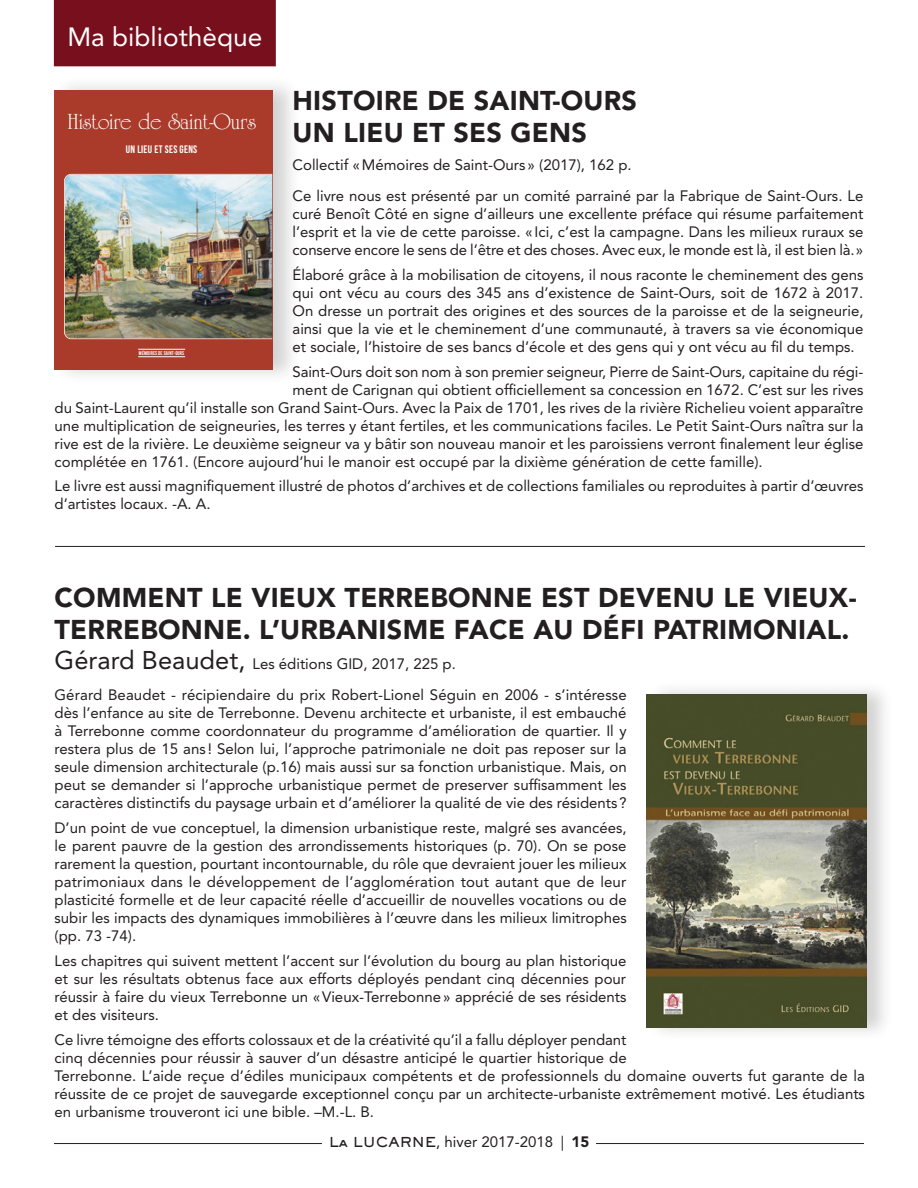
<style>
.page{position:relative;width:918px;height:1188px;background:#fff}
.page>*{position:absolute;margin:0;border:0;box-sizing:border-box;transform-origin:0 0}
.Titre_Petit{font:900 27px/31.5px "Avenir LT Std";letter-spacing:.01em;color:#231f20}
.t1{font:26.25px "Avenir LT Std";color:#fff}
.t2{font:23.55px "University Roman";color:#fff}
.txt_courrant{font:15px/18px "Avenir LT Std";color:#231f20;text-align:justify}
.txt_courrant_FIN{font:15px/18px "Avenir LT Std";color:#231f20;text-align:justify}
.Auteur{font:15px "Avenir LT Std";color:#231f20}
.t3{font:10.8px "Bebas Neue";letter-spacing:.025em;color:#fff}
.t4{font:5.4px "Bebas Neue";letter-spacing:.025em;color:#fff}
.s1{font-size:25.5px}
.s2{font-family:"Sackers Gothic Std";font-weight:800;font-size:13.5px}
.s3{font-weight:900}
</style>
<div class="page">
<hr style="left:572px;top:1143px;width:292px;height:1px;background:#231f20">
<hr style="left:54px;top:1143px;width:294px;height:1px;background:#231f20">
<div style="left:322px;top:1124px;width:274px;height:30px;background:#fff"></div>
<div style="left:52px;top:75px;width:249px;height:310px;background:#231f20;opacity:.2"></div>
<div style="left:54px;top:90px;width:218px;height:280px;background:#aa3a2a"></div>
<img style="left:64px;top:174px;width:208px;height:165px">
<hr style="left:138px;top:349px;width:47px;height:1px;background:#fff">
<hr style="left:138px;top:356px;width:47px;height:1px;background:#fff">
<div style="left:645px;top:680px;width:249px;height:361px;background:#231f20;opacity:.2"></div>
<img style="left:647px;top:694px;width:220px;height:333px">
<hr style="left:55px;top:546px;width:810px;height:1px;background:#231f20">
<div style="left:54px;top:0;width:222px;height:66px;background:#770f1d"></div>
<p class="t1" style="left:67px;top:22px;width:196px">Ma bibliothèque</p>
<p class="Titre_Petit" style="left:293px;top:85px;width:346px">HISTOIRE DE SAINT-OURS</p>
<p class="Titre_Petit" style="left:293px;top:117px;width:296px">UN LIEU ET SES GENS</p>
<p class="txt_courrant_FIN" style="left:293px;top:156px;width:341px">Collectif «Mémoires de Saint-Ours » (2017), 162 p.</p>
<p class="txt_courrant_FIN" style="left:293px;top:187px;width:572px">Ce livre nous est présenté par un comité parrainé par la Fabrique de Saint-Ours. Le curé Benoît Côté en signe d’ailleurs une excellente préface qui résume parfaitement l’esprit et la vie de cette paroisse. «Ici, c’est la campagne. Dans les milieux ruraux se conserve encore le sens de l’être et des choses. Avec eux, le monde est là, il est bien là.»</p>
<p class="txt_courrant_FIN" style="left:293px;top:266px;width:572px">Élaboré grâce à la mobilisation de citoyens, il nous raconte le cheminement des gens qui ont vécu au cours des 345 ans d’existence de Saint-Ours, soit de 1672 à 2017.<br>On dresse un portrait des origines et des sources de la paroisse et de la seigneurie, ainsi que la vie et le cheminement d’une communauté, à travers sa vie économique et sociale, l’histoire de ses bancs d’école et des gens qui y ont vécu au fil du temps.</p>
<p class="txt_courrant_FIN" style="left:293px;top:363px;width:572px">Saint-Ours doit son nom à son premier seigneur, Pierre de Saint-Ours, capitaine du régi-</p>
<p class="txt_courrant_FIN" style="left:293px;top:381px;width:572px">ment de Carignan qui obtient officiellement sa concession en 1672. C’est sur les rives</p>
<p class="txt_courrant_FIN" style="left:55px;top:399px;width:810px">du Saint-Laurent qu’il installe son Grand Saint-Ours. Avec la Paix de 1701, les rives de la rivière Richelieu voient apparaître</p>
<p class="txt_courrant_FIN" style="left:55px;top:417px;width:811px">une multiplication de seigneuries, les terres y étant fertiles, et les communications faciles. Le Petit Saint-Ours naîtra sur la</p>
<p class="txt_courrant_FIN" style="left:55px;top:435px;width:810px">rive est de la rivière. Le deuxième seigneur va y bâtir son nouveau manoir et les paroissiens verront finalement leur église</p>
<p class="txt_courrant_FIN" style="left:55px;top:453px;width:710px">complétée en 1761. (Encore aujourd’hui le manoir est occupé par la dixième génération de cette famille).</p>
<p class="txt_courrant_FIN" style="left:55px;top:477px;width:810px">Le livre est aussi magnifiquement illustré de photos d’archives et de collections familiales ou reproduites à partir d’œuvres d’artistes locaux. -A. A.</p>
<p class="t2" style="left:67px;top:108px;width:190px">Histoire de Saint-Ours</p>
<p class="t3" style="left:126px;top:143px;width:73px">UN LIEU ET SES GENS</p>
<p class="t4" style="left:139px;top:350px;width:47px">MÉMOIRES DE SAINT-OURS</p>
<p class="Titre_Petit" style="left:55px;top:582px;width:804px">COMMENT LE VIEUX TERREBONNE EST DEVENU LE VIEUX-<br>TERREBONNE. L’URBANISME FACE AU DÉFI PATRIMONIAL.</p>
<p class="Auteur" style="left:55px;top:655px;width:403px"><span class="s1">Gérard Beaudet,</span> Les éditions GID, 2017, 225 p.</p>
<p class="txt_courrant" style="left:55px;top:686px;width:574px">Gérard Beaudet - récipiendaire du prix Robert-Lionel Séguin en 2006 - s’intéresse dès l’enfance au site de Terrebonne. Devenu architecte et urbaniste, il est embauché à Terrebonne comme coordonnateur du programme d’amélioration de quartier. Il y restera plus de 15 ans ! Selon lui, l’approche patrimoniale ne doit pas reposer sur la seule dimension architecturale (p.16) mais aussi sur sa fonction urbanistique. Mais, on peut se demander si l’approche urbanistique permet de preserver suffisamment les caractères distinctifs du paysage urbain et d’améliorer la qualité de vie des résidents ?</p>
<p class="txt_courrant" style="left:55px;top:819px;width:574px">D’un point de vue conceptuel, la dimension urbanistique reste, malgré ses avancées, le parent pauvre de la gestion des arrondissements historiques (p. 70). On se pose rarement la question, pourtant incontournable, du rôle que devraient jouer les milieux patrimoniaux dans le développement de l’agglomération tout autant que de leur plasticité formelle et de leur capacité réelle d’accueillir de nouvelles vocations ou de subir les impacts des dynamiques immobilières à l’œuvre dans les milieux limitrophes (pp. 73 -74).</p>
<p class="txt_courrant" style="left:55px;top:952px;width:574px">Les chapitres qui suivent mettent l’accent sur l’évolution du bourg au plan historique et sur les résultats obtenus face aux efforts déployés pendant cinq décennies pour réussir à faire du vieux Terrebonne un «Vieux-Terrebonne» apprécié de ses résidents et des visiteurs.</p>
<p class="txt_courrant" style="left:55px;top:1031px;width:812px;text-align:left">Ce livre témoigne des efforts colossaux et de la créativité qu’il a fallu déployer pendant<br>cinq décennies pour réussir à sauver d’un désastre anticipé le quartier historique de<br>Terrebonne. L’aide reçue d’édiles municipaux compétents et de professionnels du domaine ouverts fut garante de la réussite de ce projet de sauvegarde exceptionnel conçu par un architecte-urbaniste extrêmement motivé. Les étudiants en urbanisme trouveront ici une bible. –M.-L. B.</p>
<p class="txt_courrant" style="left:329px;top:1133px;width:262px"><span class="s2">La LUCARNE</span>, hiver 2017-2018 | <span class="s3">15</span></p>
</div>
